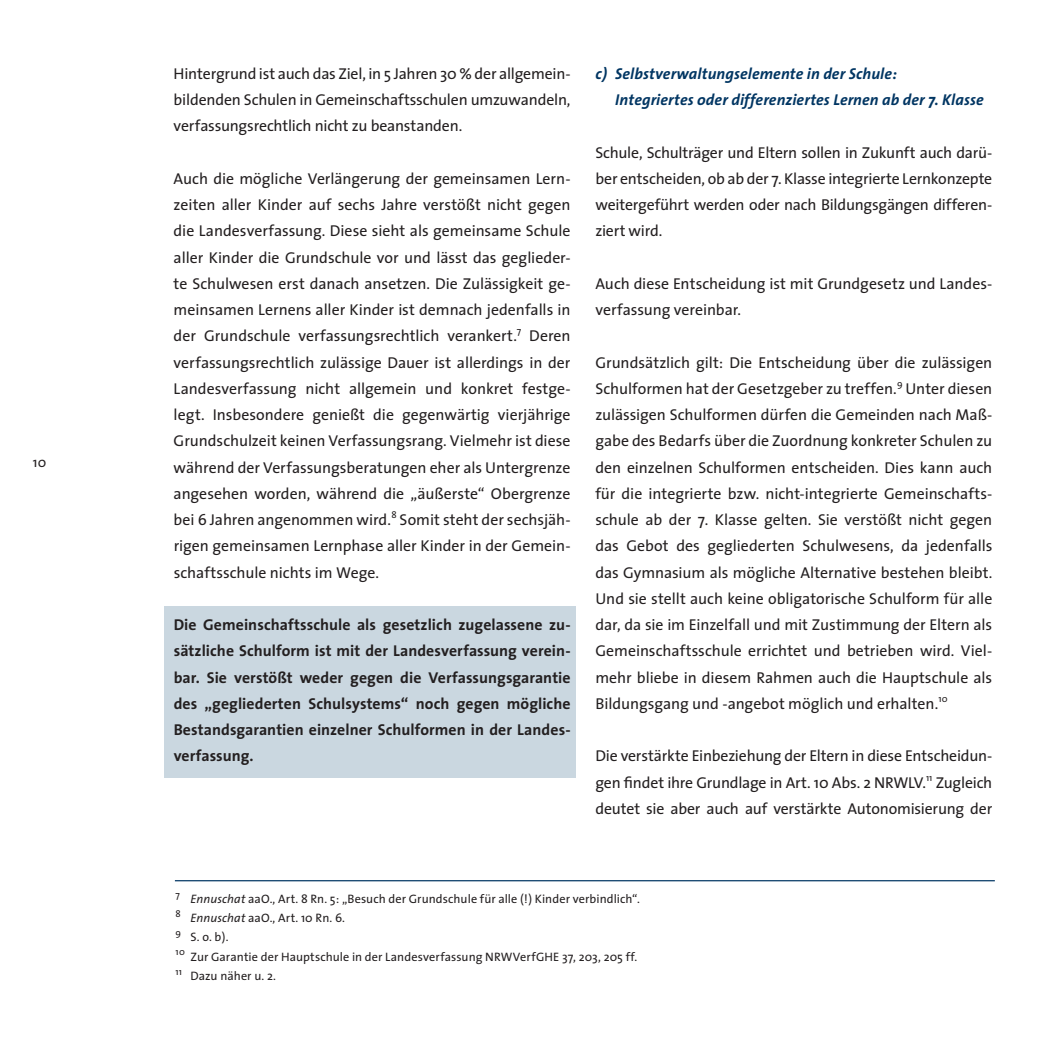
<style>
.page{position:relative;width:1042px;height:1042px;background:#fff}
.page>*{position:absolute;margin:0;border:0;box-sizing:border-box;transform-origin:0 0}
.t1{font:15.75px/26.2px "The Sans";letter-spacing:-.01em;color:#231f20;text-align:justify}
.t2{font:700 15.75px/26.2px "The Sans";letter-spacing:.005em;color:#231f20;text-align:justify}
.t3{font:italic 700 15.75px/26.2px "The Sans";letter-spacing:.005em;color:#003562}
.t4{font:14px "The Sans";color:#231f20}
.t5{font:12.25px/19.2px "The Sans";letter-spacing:.005em;color:#231f20}
.s1{font-style:italic}
</style>
<div class="page">
<div style="left:165px;top:606px;width:411px;height:172px;background:#cad7e0"></div>
<hr style="left:175px;top:880px;width:820px;height:1px;background:#003562">
<p class="t4" style="left:33px;top:450px;width:15px">10</p>
<p class="t1" style="left:174px;top:60px;width:398px">Hintergrund ist auch das Ziel, in 5 Jahren 30 % der allgemein&shy;bildenden Schulen in Gemeinschaftsschulen umzuwandeln, verfassungsrechtlich nicht zu beanstanden.</p>
<p class="t1" style="left:174px;top:165px;width:398px">Auch die mögliche Verlängerung der gemeinsamen Lern&shy;zeiten aller Kinder auf sechs Jahre verstößt nicht gegen die Landesverfassung. Diese sieht als gemeinsame Schule aller Kinder die Grundschule vor und lässt das geglieder&shy;te Schulwesen erst danach ansetzen. Die Zulässigkeit ge&shy;meinsamen Lernens aller Kinder ist demnach jedenfalls in der Grundschule verfassungsrechtlich verankert.<sup>7</sup> Deren verfassungsrechtlich zulässige Dauer ist allerdings in der Landesverfassung nicht allgemein und konkret festge&shy;legt. Insbesondere genießt die gegenwärtig vierjährige Grundschulzeit keinen Verfassungsrang. Vielmehr ist diese während der Verfassungsberatungen eher als Untergrenze angesehen worden, während die „äußerste“ Obergrenze bei 6 Jahren angenommen wird.<sup>8</sup> Somit steht der sechsjäh&shy;rigen gemeinsamen Lernphase aller Kinder in der Gemein&shy;schaftsschule nichts im Wege.</p>
<p class="t2" style="left:174px;top:611px;width:398px">Die Gemeinschaftsschule als gesetzlich zugelassene zu&shy;sätzliche Schulform ist mit der Landesverfassung verein&shy;bar. Sie verstößt weder gegen die Verfassungsgarantie des „gegliederten Schulsystems“ noch gegen mögliche Bestandsgarantien einzelner Schulformen in der Landes&shy;verfassung.</p>
<p class="t3" style="left:615px;top:60px;width:370px;text-indent:-20px">c) Selbstverwaltungselemente in der Schule:<br>Integriertes oder differenziertes Lernen ab der 7. Klasse</p>
<p class="t1" style="left:595px;top:139px;width:398px">Schule, Schulträger und Eltern sollen in Zukunft auch darü&shy;ber entscheiden, ob ab der 7. Klasse integrierte Lernkonzepte weitergeführt werden oder nach Bildungsgängen differen&shy;ziert wird.</p>
<p class="t1" style="left:595px;top:270px;width:398px">Auch diese Entscheidung ist mit Grundgesetz und Landes&shy;verfassung vereinbar.</p>
<p class="t1" style="left:595px;top:349px;width:398px">Grundsätzlich gilt: Die Entscheidung über die zulässigen Schulformen hat der Gesetzgeber zu treffen.<sup>9</sup> Unter diesen zulässigen Schulformen dürfen die Gemeinden nach Maß&shy;gabe des Bedarfs über die Zuordnung konkreter Schulen zu den einzelnen Schulformen entscheiden. Dies kann auch für die integrierte bzw. nicht-integrierte Gemeinschafts&shy;schule ab der 7. Klasse gelten. Sie verstößt nicht gegen das Gebot des gegliederten Schulwesens, da jedenfalls das Gymnasium als mögliche Alternative bestehen bleibt.<br>Und sie stellt auch keine obligatorische Schulform für alle dar, da sie im Einzelfall und mit Zustimmung der Eltern als Gemeinschaftsschule errichtet und betrieben wird. Viel&shy;mehr bliebe in diesem Rahmen auch die Hauptschule als Bildungsgang und -angebot möglich und erhalten.<sup>10</sup></p>
<p class="t1" style="left:595px;top:742px;width:398px">Die verstärkte Einbeziehung der Eltern in diese Entscheidun&shy;gen findet ihre Grundlage in Art. 10 Abs. 2 NRWLV.<sup>11</sup> Zugleich deutet sie aber auch auf verstärkte Autonomisierung der</p>
<p class="t5" style="left:176px;top:888px;width:466px"><sup>7</sup> <span class="s1">Ennuschat</span> aaO., Art. 8 Rn. 5: „Besuch der Grundschule für alle (!) Kinder verbindlich“.<br><sup>8</sup> <span class="s1">Ennuschat</span> aaO., Art. 10 Rn. 6.<br><sup>9</sup> S. o. b).<br><sup>10</sup> Zur Garantie der Hauptschule in der Landesverfassung NRWVerfGHE 37, 203, 205 ff.<br><sup>11</sup> Dazu näher u. 2.</p>
</div>
